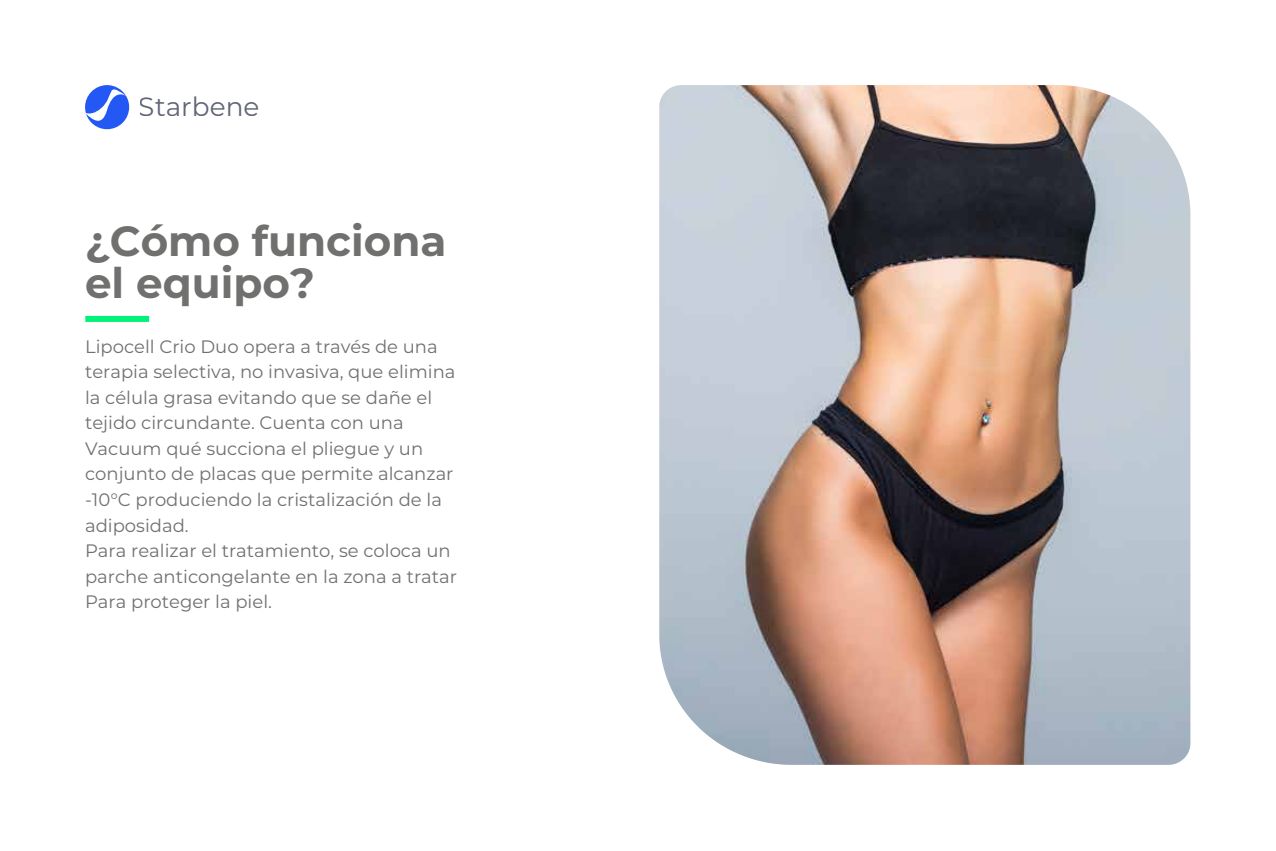
<style>
.page{position:relative;width:1276px;height:851px;background:#fff}
.page>*{position:absolute;margin:0;border:0;box-sizing:border-box;transform-origin:0 0}
.t1{font:700 42.15px/42px "Montserrat";color:#70706f}
.t2{font:26.4px "Montserrat";color:#606475}
.t3{font:18px/25.5px "Montserrat";color:#70706f}
</style>
<div class="page">
<svg style="left:85px;top:85px;width:44px;height:44px"></svg>
<img style="left:659px;top:85px;width:531px;height:679px">
<div style="left:85px;top:316px;width:64px;height:6px;background:#00f379"></div>
<h2 class="t2" style="left:139px;top:88px;width:122px">Starbene</h2>
<h1 class="t1" style="left:85px;top:218px;width:363px">¿Cómo funciona el equipo?</h1>
<p class="t3" style="left:85px;top:333px;width:373px">Lipocell Crio Duo opera a través de una terapia selectiva, no invasiva, que elimina la célula grasa evitando que se dañe el tejido circundante. Cuenta con una Vacuum qué succiona el pliegue y un conjunto de placas que permite alcanzar -10°C produciendo la cristalización de la adiposidad.<br>Para realizar el tratamiento, se coloca un parche anticongelante en la zona a tratar Para proteger la piel.</p>
</div>
